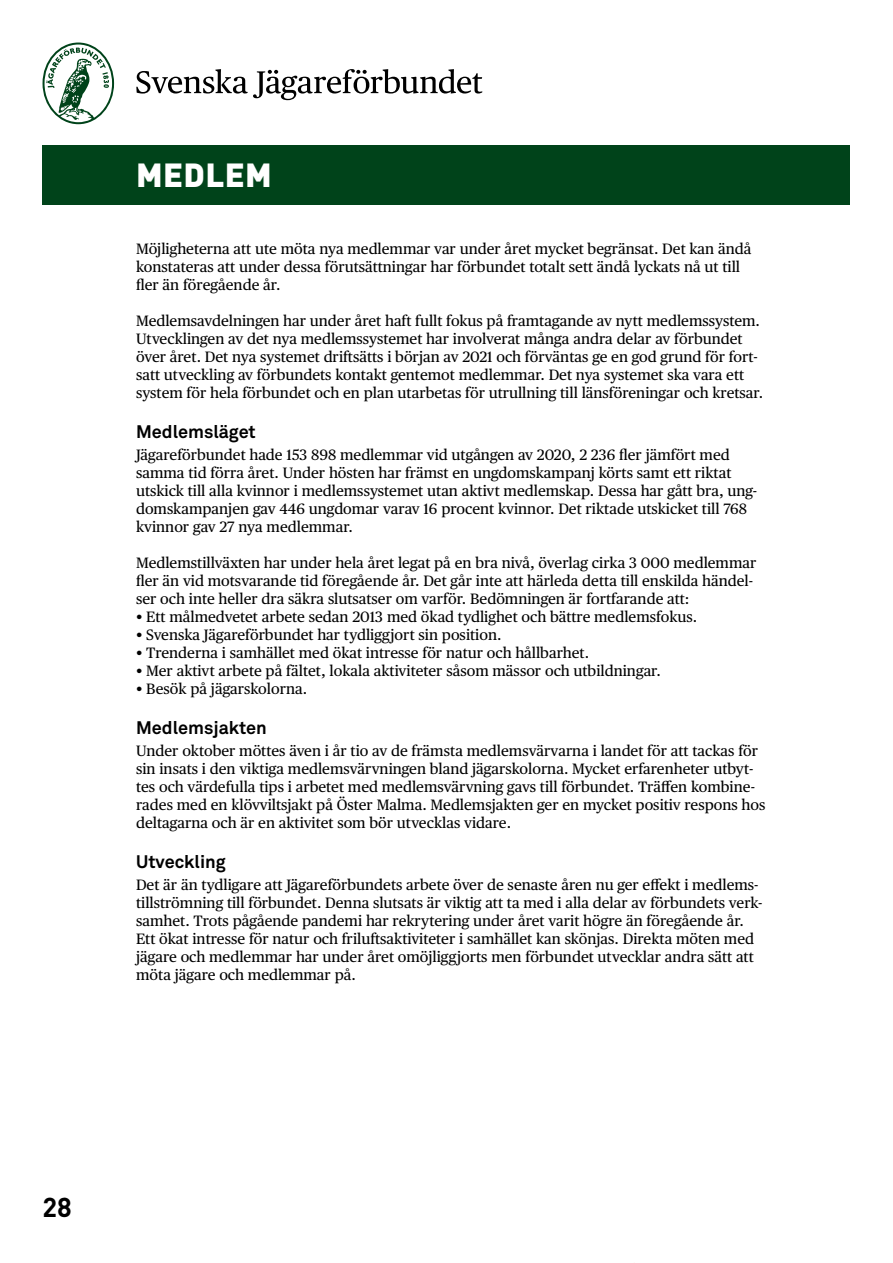
<style>
.page{position:relative;width:893px;height:1263px;background:#fff}
.page>*{position:absolute;margin:0;border:0;box-sizing:border-box;transform-origin:0 0}
.t1{font:900 33px "DINOT";letter-spacing:.01em;color:#fff}
.t2{font:700 27px "DINOT";color:#000}
.t3{font:700 18px "Akkurat Std";color:#000}
.t4{font:15px/18px "Publico Text";color:#000}
</style>
<div class="page">
<svg style="left:43px;top:43px;width:71px;height:81px"></svg>
<svg style="left:136px;top:69px;width:346px;height:31px"></svg>
<div style="left:43px;top:145px;width:807px;height:60px;background:#00431a"></div>
<h1 class="t1" style="left:136px;top:153px;width:137px">MEDLEM</h1>
<p class="t4" style="left:136px;top:240px;width:617px">Möjligheterna att ute möta nya medlemmar var under året mycket begränsat. Det kan ändå konstateras att under dessa förutsättningar har förbundet totalt sett ändå lyckats nå ut till fler än föregående år.</p>
<p class="t4" style="left:136px;top:312px;width:629px">Medlemsavdelningen har under året haft fullt fokus på framtagande av nytt medlemssystem.<br>Utvecklingen av det nya medlemssystemet har involverat många andra delar av förbundet över året. Det nya systemet driftsätts i början av 2021 och förväntas ge en god grund för fort&shy;satt utveckling av förbundets kontakt gentemot medlemmar. Det nya systemet ska vara ett system för hela förbundet och en plan utarbetas för utrullning till länsföreningar och kretsar.</p>
<p class="t3" style="left:136px;top:420px;width:121px">Medlemsläget</p>
<p class="t4" style="left:136px;top:446px;width:623px">Jägareförbundet hade 153 898 medlemmar vid utgången av 2020, 2 236 fler jämfört med samma tid förra året. Under hösten har främst en ungdomskampanj körts samt ett riktat utskick till alla kvinnor i medlemssystemet utan aktivt medlemskap. Dessa har gått bra, ung&shy;domskampanjen gav 446 ungdomar varav 16 procent kvinnor. Det riktade utskicket till 768 kvinnor gav 27 nya medlemmar.</p>
<p class="t4" style="left:136px;top:554px;width:622px">Medlemstillväxten har under hela året legat på en bra nivå, överlag cirka 3 000 medlemmar fler än vid motsvarande tid föregående år. Det går inte att härleda detta till enskilda händel&shy;ser och inte heller dra säkra slutsatser om varför. Bedömningen är fortfarande att:</p>
<p class="t4" style="left:136px;top:608px;width:563px">• Ett målmedvetet arbete sedan 2013 med ökad tydlighet och bättre medlemsfokus.</p>
<p class="t4" style="left:136px;top:626px;width:367px">• Svenska Jägareförbundet har tydliggjort sin position.</p>
<p class="t4" style="left:136px;top:644px;width:455px">• Trenderna i samhället med ökat intresse för natur och hållbarhet.</p>
<p class="t4" style="left:136px;top:662px;width:526px">• Mer aktivt arbete på fältet, lokala aktiviteter såsom mässor och utbildningar.</p>
<p class="t4" style="left:136px;top:680px;width:173px">• Besök på jägarskolorna.</p>
<p class="t3" style="left:136px;top:716px;width:132px">Medlemsjakten</p>
<p class="t4" style="left:136px;top:742px;width:631px">Under oktober möttes även i år tio av de främsta medlemsvärvarna i landet för att tackas för sin insats i den viktiga medlemsvärvningen bland jägarskolorna. Mycket erfarenheter utbyt&shy;tes och värdefulla tips i arbetet med medlemsvärvning gavs till förbundet. Träffen kombine&shy;rades med en klövviltsjakt på Öster Malma. Medlemsjakten ger en mycket positiv respons hos deltagarna och är en aktivitet som bör utvecklas vidare.</p>
<p class="t3" style="left:136px;top:850px;width:91px">Utveckling</p>
<p class="t4" style="left:136px;top:876px;width:628px">Det är än tydligare att Jägareförbundets arbete över de senaste åren nu ger effekt i medlems&shy;tillströmning till förbundet. Denna slutsats är viktig att ta med i alla delar av förbundets verk&shy;samhet. Trots pågående pandemi har rekrytering under året varit högre än föregående år.<br>Ett ökat intresse för natur och friluftsaktiviteter i samhället kan skönjas. Direkta möten med jägare och medlemmar har under året omöjliggjorts men förbundet utvecklar andra sätt att möta jägare och medlemmar på.</p>
<h2 class="t2" style="left:43px;top:1189px;width:31px">28</h2>
</div>
